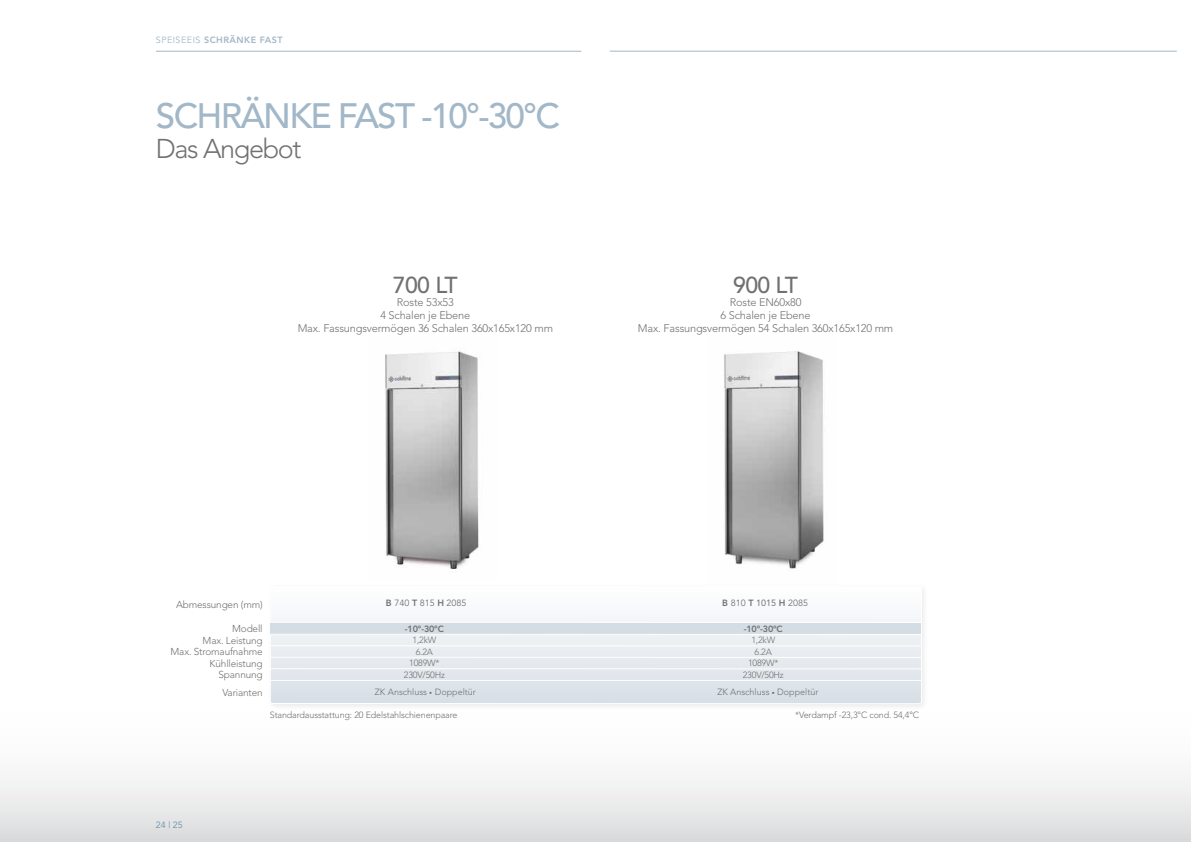
<style>
.page{position:relative;width:1191px;height:842px;background:#fff}
.page>*{position:absolute;margin:0;border:0;box-sizing:border-box;transform-origin:0 0}
.t1{font:500 35px "Avenir";letter-spacing:-.05em;color:#a2b7c7}
.t2{font:300 27px "Avenir";letter-spacing:-.05em;color:#707172}
.t3{font:500 23px "Avenir";letter-spacing:-.025em;color:#707172}
.t4{font:300 11px/13px "Avenir";letter-spacing:-.015em;color:#707172;text-align:center}
.t5{font:300 10px/11.5px "Avenir";letter-spacing:-.015em;color:#707172;text-align:right}
.t6{font:300 9px/11.5px "Avenir";letter-spacing:-.015em;color:#707172;text-align:center}
.t7{font:9px "Avenir";color:#707172}
.t8{font:800 9px "Avenir";letter-spacing:.05em;color:#a2b7c7}
.t9{font:800 9px "Avenir";letter-spacing:-.02em;color:#707172}
.t10{font:9px "Avenir";color:#6592aa}
.s1{font-weight:400}
.s2{font-weight:800}
.s3{font-style:inherit}
.s4{font-size:6px}
</style>
<div class="page">
<div style="left:0;top:653px;width:1191px;height:189px;background:linear-gradient(to bottom,#fff,#e4e5e6)"></div>
<hr style="left:156px;top:51px;width:425px;height:1px;background:#a2b7c7">
<hr style="left:609px;top:51px;width:567px;height:1px;background:#a2b7c7">
<div style="left:266px;top:583px;width:663px;height:128px;background:#f9fafb"></div>
<svg style="left:271px;top:635px;width:651px;height:70px"></svg>
<div style="left:270px;top:622px;width:651px;height:12px;background:#d4dde4"></div>
<hr style="left:270px;top:668px;width:651px;height:1px;background:#fff">
<hr style="left:270px;top:634px;width:651px;height:1px;background:#fff">
<hr style="left:270px;top:657px;width:651px;height:1px;background:#fff">
<hr style="left:270px;top:645px;width:651px;height:1px;background:#fff">
<hr style="left:270px;top:622px;width:651px;height:1px;background:#fff">
<hr style="left:270px;top:680px;width:651px;height:1px;background:#fff">
<img style="left:385px;top:351px;width:94px;height:221px">
<img style="left:723px;top:351px;width:101px;height:218px">
<p class="t8" style="left:156px;top:35px;width:128px"><span class="s1">SPEISEEIS</span> SCHRÄNKE FAST</p>
<h1 class="t1" style="left:156px;top:96px;width:405px">SCHRÄN KE FAST -10°-30°C</h1>
<h2 class="t2" style="left:156px;top:133px;width:147px">Das Angebot</h2>
<h3 class="t3" style="left:393px;top:272px;width:54px">700 LT</h3>
<p class="t4" style="left:298px;top:296px;width:257px">Roste 53x53<br>4 Schalen je Ebene<br>Max. Fassungsvermögen 36 Schalen 360x165x120 mm</p>
<h3 class="t3" style="left:733px;top:272px;width:54px">900 LT</h3>
<p class="t4" style="left:638px;top:296px;width:257px">Roste EN60x80<br>6 Schalen je Ebene<br>Max. Fassungsvermögen 54 Schalen 360x165x120 mm</p>
<p class="t5" style="left:176px;top:599px;width:88px">Abmessungen (mm)</p>
<p class="t5" style="left:171px;top:623px;width:94px">Modell<br>Max. Leistung<br>Max. Stromaufnahme<br>Kühlleistung<br>Spannung</p>
<p class="t5" style="left:222px;top:687px;width:42px">Varianten</p>
<p class="t7" style="left:386px;top:598px;width:82px"><span class="s2">B</span> 740 <span class="s2">T</span> 815 <span class="s2">H</span> 2085</p>
<p class="t7" style="left:722px;top:598px;width:87px"><span class="s2">B</span> 810 <span class="s2">T</span> <span class="s3">1015</span> <span class="s2">H</span> 2085</p>
<p class="t9" style="left:405px;top:623px;width:40px">-10°-30°C</p>
<p class="t6" style="left:404px;top:635px;width:42px">1,2kW<br>6.2A<br>1089W*<br>230V/50Hz</p>
<p class="t9" style="left:744px;top:623px;width:40px">-10°-30°C</p>
<p class="t6" style="left:743px;top:635px;width:42px">1,2kW<br>6.2A<br>1089W*<br>230V/50Hz</p>
<p class="t6" style="left:375px;top:686px;width:102px">ZK Anschluss <span class="s4">•</span> Doppeltür</p>
<p class="t6" style="left:717px;top:686px;width:102px">ZK Anschluss <span class="s4">•</span> Doppeltür</p>
<p class="t6" style="left:270px;top:709px;width:189px">Standardausstattung: 20 Edelstahlschienenpaare</p>
<p class="t6" style="left:795px;top:709px;width:125px">*Verdampf -23,3°C cond. 54,4°C</p>
<p class="t10" style="left:156px;top:819px;width:29px">24 | 25</p>
</div>
